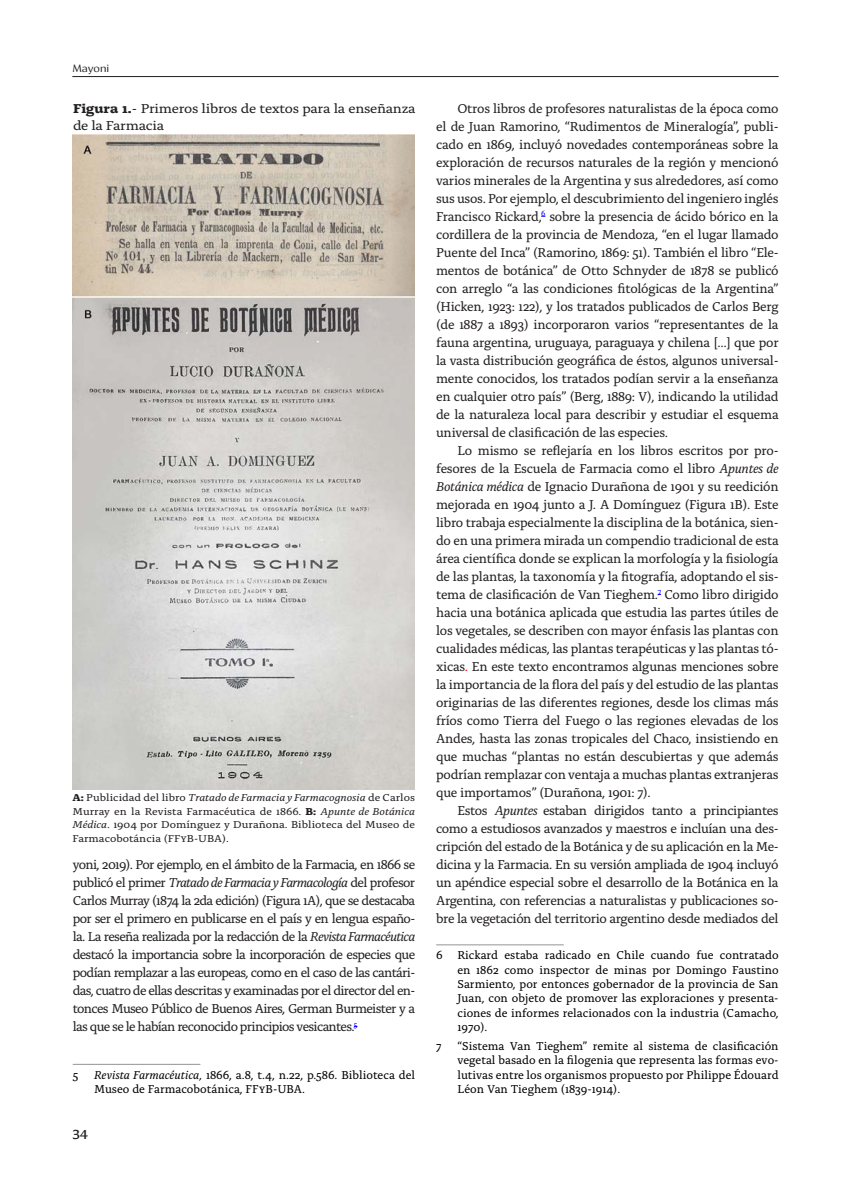
<style>
.page{position:relative;width:851px;height:1191px;background:#fff}
.page>*{position:absolute;margin:0;border:0;box-sizing:border-box;transform-origin:0 0}
.Párrafo{font:13.5px/18px "Alda OTCEV";letter-spacing:-.03em;color:#231f20;text-align:justify}
.Titulo_Figura{font:13.5px/16.5px "Alda OTCEV";letter-spacing:-.02em;color:#231f20;scale:1.1 1}
.t1{font:500 13.5px "Conglomerate";color:#231f20}
.Notas{font:12px/14.4px "Alda OTCEV";color:#000;text-align:justify}
.Pie_Figura{font:10.5px/13.5px "Alda OTCEV";color:#231f20;text-align:justify;scale:1.1 1}
.t2{font:10.5px "Conglomerate";color:#231f20}
.s1{font-weight:700}
.s2{font-style:italic}
.s3{color:#f00}
</style>
<div class="page">
<hr style="left:73px;top:1064px;width:127px;height:1px;background:#939598">
<hr style="left:436px;top:944px;width:127px;height:1px;background:#939598">
<img style="left:72px;top:135px;width:343px;height:654px">
<hr style="left:72px;top:76px;width:706px;height:1px;background:#231f20">
<p class="t2" style="left:72px;top:62px;width:38px">Mayoni</p>
<p class="Titulo_Figura" style="left:73px;top:99px;width:313px"><span class="s1">Figura 1.</span>- Primeros libros de textos para la enseñanza de la Farmacia</p>
<p class="Pie_Figura" style="left:72px;top:790px;width:313px"><span class="s1">A:</span> Publicidad del libro <span class="s2">Tratado de Farmacia y Farmacognosia</span> de Carlos Murray en la Revista Farmacéutica de 1866. <span class="s1">B:</span> <span class="s2">Apunte de Botánica Médica</span>. 1904 por Domínguez y Durañona. Biblioteca del Museo de Farmacobotáncia (FFyB-UBA).</p>
<p class="Párrafo" style="left:73px;top:854px;width:344px">yoni, 2019). Por ejemplo, en el ámbito de la Farmacia, en 1866 se publicó el primer <span class="s2">Tratado de Farmacia y Farmacología</span> del profesor Carlos Murray (1874 la 2da edición) (Figura 1A), que se destacaba por ser el primero en publicarse en el país y en lengua españo&shy;la. La reseña realizada por la redacción de la <span class="s2">Revista Farmacéutica </span>destacó la importancia sobre la incorporación de especies que podían remplazar a las europeas, como en el caso de las cantári&shy;das, cuatro de ellas descritas y examinadas por el director del en&shy;tonces Museo Público de Buenos Aires, German Burmeister y a las que se le habían reconocido principios vesicantes.<sup>5</sup></p>
<p class="Notas" style="left:73px;top:1066px;width:7px">5</p>
<p class="Notas" style="left:94px;top:1066px;width:323px"><span class="s2">Revista Farmacéutica,</span> 1866, a.8, t.4, n.22, p.586. Biblioteca del<br>Museo de Farmacobotánica, FFyB-UBA.</p>
<p class="t1" style="left:72px;top:1125px;width:17px">34</p>
<p class="Párrafo" style="left:436px;top:98px;width:344px;text-indent:21px">Otros libros de profesores naturalistas de la época como el de Juan Ramorino, “Rudimentos de Mineralogía”, publi&shy;cado en 1869, incluyó novedades contemporáneas sobre la exploración de recursos naturales de la región y mencionó varios minerales de la Argentina y sus alrededores, así como sus usos. Por ejemplo, el descubrimiento del ingeniero inglés Francisco Rickard,<sup>6</sup> sobre la presencia de ácido bórico en la cordillera de la provincia de Mendoza, “en el lugar llamado Puente del Inca” (Ramorino, 1869: 51). También el libro “Ele&shy;mentos de botánica” de Otto Schnyder de 1878 se publicó con arreglo “a las condiciones fitológicas de la Argentina” (Hicken, 1923: 122), y los tratados publicados de Carlos Berg (de 1887 a 1893) incorporaron varios “representantes de la fauna argentina, uruguaya, paraguaya y chilena […] que por la vasta distribución geográfica de éstos, algunos universal&shy;mente conocidos, los tratados podían servir a la enseñanza en cualquier otro país” (Berg, 1889: V), indicando la utilidad de la naturaleza local para describir y estudiar el esquema universal de clasificación de las especies.</p>
<p class="Párrafo" style="left:436px;top:440px;width:344px;text-indent:21px">Lo mismo se reflejaría en los libros escritos por pro&shy;fesores de la Escuela de Farmacia como el libro <span class="s2">Apuntes de Botánica médica</span> de Ignacio Durañona de 1901 y su reedición mejorada en 1904 junto a J. A Domínguez (Figura 1B). Este libro trabaja especialmente la disciplina de la botánica, sien&shy;do en una primera mirada un compendio tradicional de esta área científica donde se explican la morfología y la fisiología de las plantas, la taxonomía y la fitografía, adoptando el sis&shy;tema de clasificación de Van Tieghem.<sup>7</sup> Como libro dirigido hacia una botánica aplicada que estudia las partes útiles de los vegetales, se describen con mayor énfasis las plantas con cualidades médicas, las plantas terapéuticas y las plantas tó&shy;xicas<span class="s3">.</span> En este texto encontramos algunas menciones sobre la importancia de la flora del país y del estudio de las plantas originarias de las diferentes regiones, desde los climas más fríos como Tierra del Fuego o las regiones elevadas de los Andes, hasta las zonas tropicales del Chaco, insistiendo en que muchas “plantas no están descubiertas y que además podrían remplazar con ventaja a muchas plantas extranjeras que importamos” (Durañona, 1901: 7).</p>
<p class="Párrafo" style="left:436px;top:800px;width:344px;text-indent:21px">Estos <span class="s2">Apuntes</span> estaban dirigidos tanto a principiantes como a estudiosos avanzados y maestros e incluían una des&shy;cripción del estado de la Botánica y de su aplicación en la Me&shy;dicina y la Farmacia. En su versión ampliada de 1904 incluyó un apéndice especial sobre el desarrollo de la Botánica en la Argentina, con referencias a naturalistas y publicaciones so&shy;bre la vegetación del territorio argentino desde mediados del</p>
<p class="Notas" style="left:457px;top:947px;width:323px;text-indent:-21px">6 Rickard estaba radicado en Chile cuando fue contratado en 1862 como inspector de minas por Domingo Faustino Sarmiento, por entonces gobernador de la provincia de San Juan, con objeto de promover las exploraciones y presenta&shy;ciones de informes relacionados con la industria (Camacho, 1970).</p>
<p class="Notas" style="left:436px;top:1037px;width:7px">7</p>
<p class="Notas" style="left:457px;top:1037px;width:323px">“Sistema Van Tieghem” remite al sistema de clasificación vegetal basado en la filogenia que representa las formas evo&shy;lutivas entre los organismos propuesto por Philippe Édouard Léon Van Tieghem (1839-1914).</p>
</div>
